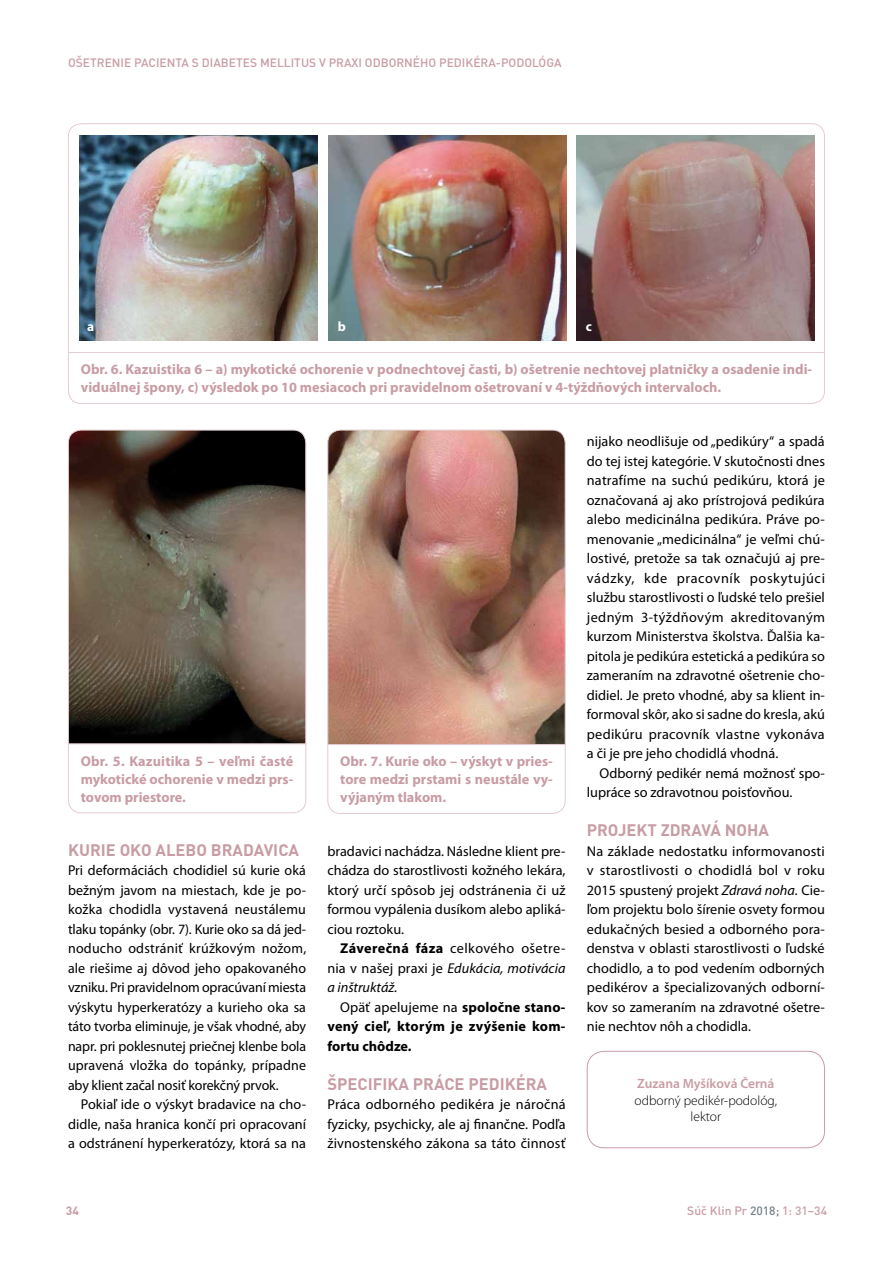
<style>
.page{position:relative;width:893px;height:1263px;background:#fff}
.page>*{position:absolute;margin:0;border:0;box-sizing:border-box;transform-origin:0 0}
.t1{font:700 16.5px "DINCE";color:#c89ca5}
.t2{font:700 16.5px "DINCE";letter-spacing:.07em;color:#c89ca5}
.t3{font:14.25px/19.5px "Myriad Pro";color:#000;text-align:justify}
.t4{font:700 14.25px/18px "Myriad Pro";color:#c89ca5;text-align:justify}
.t5{font:700 14.25px/19.5px "Myriad Pro";letter-spacing:.02em;color:#000;text-align:justify}
.t6{font:300 13.5px/16.5px "Myriad Pro";color:#000;text-align:center}
.t7{font:600 13.5px "Myriad Pro";color:#c89ca5}
.t8{font:700 13.5px "Myriad Pro";color:#fff}
.t9{font:500 12px "DINCE";color:#c89ca5}
.t10{font:700 12px "DINCE";color:#c89ca5}
.s1{font-weight:700}
.s2{font-style:italic}
.s3{font-weight:400}
.s4{color:#768187}
</style>
<div class="page">
<img style="left:68px;top:430px;width:238px;height:313px">
<div style="left:68px;top:430px;width:238px;height:383px;border:1px solid #e4ccd0;border-radius:13px"></div>
<hr style="left:68px;top:743px;width:238px;height:1px;background:#e4ccd0">
<img style="left:328px;top:430px;width:236px;height:314px">
<div style="left:327px;top:430px;width:239px;height:384px;border:1px solid #e4ccd0;border-radius:13px"></div>
<hr style="left:327px;top:744px;width:239px;height:1px;background:#e4ccd0">
<hr style="left:68px;top:352px;width:757px;height:1px;background:#e4ccd0">
<img style="left:80px;top:135px;width:238px;height:205px">
<img style="left:328px;top:135px;width:238px;height:205px">
<img style="left:576px;top:135px;width:238px;height:205px">
<div style="left:587px;top:1051px;width:238px;height:97px;border:1px solid #c89ca5;border-radius:17px"></div>
<p class="t9" style="left:68px;top:55px;width:495px">OŠETRENIE PACIENTA S DIABETES MELLITUS V PRAXI ODBORNÉHO PEDIKÉRA-PODOLÓGA</p>
<p class="t8" style="left:87px;top:318px;width:9px">a</p>
<p class="t8" style="left:338px;top:318px;width:10px">b</p>
<p class="t8" style="left:586px;top:318px;width:8px">c</p>
<p class="t4" style="left:81px;top:360px;width:733px">Obr. 6. Kazuistika 6 – a) mykotické ochorenie v podnechtovej časti, b) ošetrenie nechtovej platničky a osadenie indi&shy;viduálnej špony, c) výsledok po 10 mesiacoch pri pravidelnom ošetrovaní v 4-týždňových intervaloch.</p>
<p class="t4" style="left:81px;top:751px;width:214px">Obr. 5. Kazuitika 5 – veľmi časté mykotické ochorenie v medzi prs&shy;tovom priestore.</p>
<p class="t4" style="left:340px;top:752px;width:214px">Obr. 7. Kurie oko – výskyt v pries&shy;tore medzi prstami s neustále vy&shy;výjaným tlakom.</p>
<p class="t2" style="left:68px;top:839px;width:231px">KURIE OKO ALEBO BRADAVICA</p>
<p class="t3" style="left:68px;top:861px;width:240px">Pri deformáciách chodidiel sú kurie oká bežným javom na miestach, kde je po&shy;kožka chodidla vystavená neustálemu tlaku topánky (obr. 7). Kurie oko sa dá jed&shy;noducho odstrániť krúžkovým nožom, ale riešime aj dôvod jeho opakovaného vzniku. Pri pravidelnom opracúvaní miesta výskytu hyperkeratózy a kurieho oka sa táto tvorba eliminuje, je však vhodné, aby napr. pri poklesnutej priečnej klenbe bola upravená vložka do topánky, prípadne aby klient začal nosiť korekčný prvok.</p>
<p class="t3" style="left:68px;top:1095px;width:240px;text-indent:13px">Pokiaľ ide o výskyt bradavice na cho&shy;didle, naša hranica končí pri opracovaní a odstránení hyperkeratózy, ktorá sa na</p>
<p class="t3" style="left:327px;top:841px;width:240px">bradavici nachádza. Následne klient pre&shy;chádza do starostlivosti kožného lekára, ktorý určí spôsob jej odstránenia či už formou vypálenia dusíkom alebo apliká&shy;ciou roztoku.</p>
<p class="t3" style="left:327px;top:938px;width:240px;text-indent:13px"><span class="s1">Záverečná fáza</span> celkového ošetre&shy;nia v našej praxi je <span class="s2">Edukácia, motivácia a inštruktáž.</span></p>
<p class="t5" style="left:327px;top:997px;width:240px;text-indent:13px"><span class="s3">Opäť apelujeme na</span> spoločne stano&shy;vený cieľ, ktorým je zvýšenie kom&shy;fortu chôdze.</p>
<p class="t1" style="left:327px;top:1073px;width:219px">ŠPECIFIKA PRÁCE PEDIKÉRA</p>
<p class="t3" style="left:327px;top:1095px;width:240px">Práca odborného pedikéra je náročná fyzicky, psychicky, ale aj finančne. Podľa živnostenského zákona sa táto činnosť</p>
<p class="t3" style="left:587px;top:432px;width:240px">nijako neodlišuje od „pedikúry“ a spadá do tej istej kategórie. V skutočnosti dnes natrafíme na suchú pedikúru, ktorá je označovaná aj ako prístrojová pedikúra alebo medicinálna pedikúra. Práve po&shy;menovanie „medicinálna“ je veľmi chú&shy;lostivé, pretože sa tak označujú aj pre&shy;vádzky, kde pracovník poskytujúci službu starostlivosti o ľudské telo prešiel jedným 3-týždňovým akreditovaným kurzom Ministerstva školstva. Ďalšia ka&shy;pitola je pedikúra estetická a pedikúra so zameraním na zdravotné ošetrenie cho&shy;didiel. Je preto vhodné, aby sa klient in&shy;formoval skôr, ako si sadne do kresla, akú pedikúru pracovník vlastne vykonáva a či je pre jeho chodidlá vhodná.</p>
<p class="t3" style="left:587px;top:763px;width:240px;text-indent:13px">Odborný pedikér nemá možnosť spo&shy;lupráce so zdravotnou poisťovňou.</p>
<p class="t1" style="left:587px;top:819px;width:182px">PROJEKT ZDRAVÁ N OHA</p>
<p class="t3" style="left:587px;top:841px;width:240px">Na základe nedostatku informovanosti v starostlivosti o chodidlá bol v roku 2015 spustený projekt <span class="s2">Zdravá noha.</span> Cie&shy;ľom projektu bolo šírenie osvety formou edukačných besied a odborného pora&shy;denstva v oblasti starostlivosti o ľudské chodidlo, a to pod vedením odborných pedikérov a špecializovaných odborní&shy;kov so zameraním na zdravotné ošetre&shy;nie nechtov nôh a chodidla.</p>
<p class="t7" style="left:637px;top:1075px;width:139px">Zuzana Myšíková Černá</p>
<p class="t6" style="left:635px;top:1092px;width:144px">odborný pedikér-podológ, lektor</p>
<p class="t10" style="left:66px;top:1202px;width:15px">34</p>
<p class="t9" style="left:687px;top:1203px;width:141px">SÚČ KLIN PR <span class="s4">2018;</span> 1: 31–34</p>
</div>
